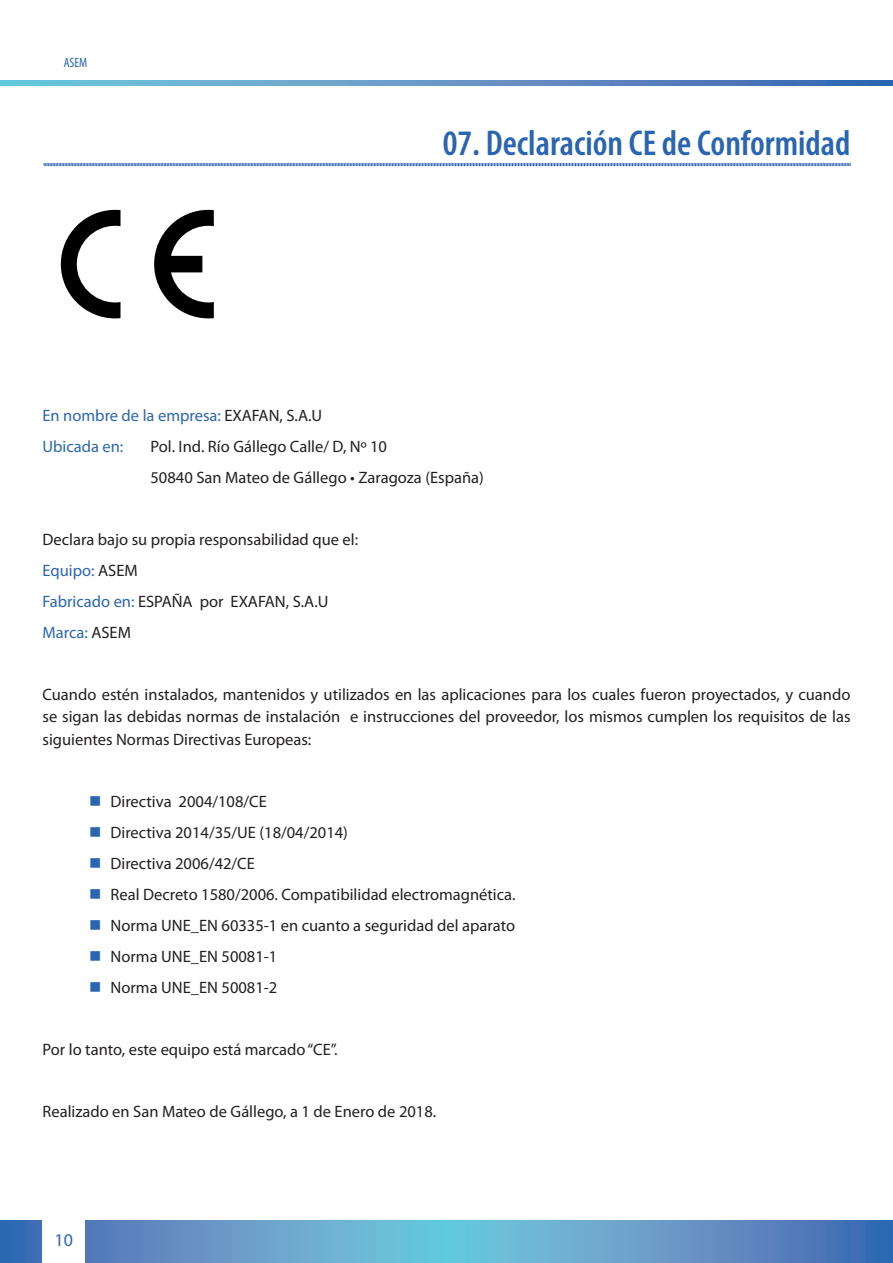
<style>
.page{position:relative;width:893px;height:1263px;background:#fff}
.page>*{position:absolute;margin:0;border:0;box-sizing:border-box;transform-origin:0 0}
._01__Titulos__Nivel{font:600 condensed 36px "Myriad Pro";color:#2a65b1}
.t1{font:18px "Myriad Pro";color:#2a65b1}
._01__Normal{font:16.5px/22.5px "Myriad Pro";color:#231f20;text-align:justify}
._01__Normal-2{font:16.5px "Myriad Pro";color:#2a65b1}
.t2{font:condensed 13.5px "Myriad Pro";color:#2a65b1}
.s1{color:#231f20}
.s2{color:#2a65b1}
</style>
<div class="page">
<svg style="left:0;top:1220px;width:893px;height:43px;background:#609ac8"></svg>
<svg style="left:0;top:81px;width:893px;height:4px;background:#5e96c6"></svg>
<div style="left:43px;top:1218px;width:42px;height:45px;background:#fff"></div>
<svg style="left:61px;top:210px;width:59px;height:108px"></svg>
<svg style="left:154px;top:210px;width:60px;height:108px"></svg>
<svg style="left:44px;top:163px;width:807px;height:4px"></svg>
<p class="t2" style="left:64px;top:54px;width:25px">ASEM</p>
<p class="_01__Titulos__Nivel" style="left:443px;top:123px;width:409px">07. Declaración CE de Conformidad</p>
<p class="_01__Normal-2" style="left:43px;top:405px;width:281px">En nombre de la empresa: <span class="s1">EXAFAN, S.A.U</span></p>
<p class="_01__Normal-2" style="left:43px;top:436px;width:82px">Ubicada en:</p>
<p class="_01__Normal" style="left:151px;top:435px;width:238px">Pol. Ind. Río Gállego Calle/ D, Nº 10</p>
<p class="_01__Normal" style="left:151px;top:466px;width:335px">50840 San Mateo de Gállego • Zaragoza (España)</p>
<p class="_01__Normal" style="left:43px;top:528px;width:317px">Declara bajo su propia responsabilidad que el:</p>
<p class="_01__Normal-2" style="left:43px;top:560px;width:97px">Equipo: <span class="s1">ASEM</span></p>
<p class="_01__Normal" style="left:43px;top:590px;width:287px"><span class="s2">Fabricado en:</span> ESPAÑA por EXAFAN, S.A.U</p>
<p class="_01__Normal-2" style="left:43px;top:622px;width:90px">Marca: <span class="s1">ASEM</span></p>
<p class="_01__Normal" style="left:43px;top:683px;width:809px">Cuando estén instalados, mantenidos y utilizados en las aplicaciones para los cuales fueron proyectados, y cuando se sigan las debidas normas de instalación e instrucciones del proveedor, los mismos cumplen los requisitos de las siguientes Normas Directivas Europeas:</p>
<p class="_01__Normal" style="left:111px;top:790px;width:158px">Directiva 2004/108/CE</p>
<p class="_01__Normal" style="left:111px;top:821px;width:239px">Directiva 2014/35/UE (18/04/2014)</p>
<p class="_01__Normal" style="left:111px;top:852px;width:146px">Directiva 2006/42/CE</p>
<p class="_01__Normal" style="left:111px;top:883px;width:406px">Real Decreto 1580/2006. Compatibilidad electromagnética.</p>
<p class="_01__Normal" style="left:111px;top:914px;width:406px">Norma UNE_EN 60335-1 en cuanto a seguridad del aparato</p>
<p class="_01__Normal" style="left:111px;top:945px;width:168px">Norma UNE_EN 50081-1</p>
<p class="_01__Normal" style="left:111px;top:976px;width:168px">Norma UNE_EN 50081-2</p>
<p class="_01__Normal" style="left:43px;top:1038px;width:297px">Por lo tanto, este equipo está marcado“CE”.</p>
<p class="_01__Normal" style="left:43px;top:1100px;width:395px">Realizado en San Mateo de Gállego, a 1 de Enero de 2018.</p>
<p class="t1" style="left:55px;top:1229px;width:20px">10</p>
</div>
